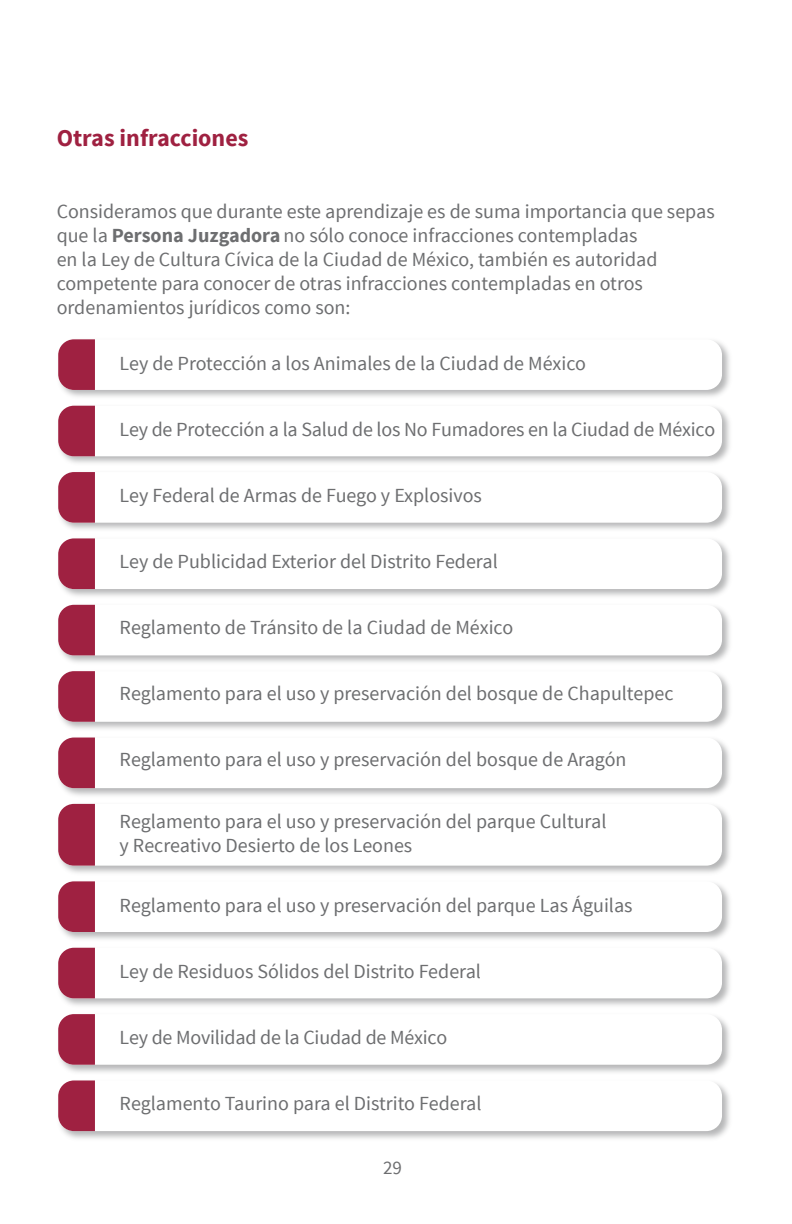
<style>
.page{position:relative;width:792px;height:1224px;background:#fff}
.page>*{position:absolute;margin:0;border:0;box-sizing:border-box;transform-origin:0 0}
.t1{font:700 24px "Source Sans Pro";color:#9f2141}
.t2{font:20px/24px "Source Sans Pro";color:#6d6e70}
.t3{font:19px "Source Sans Pro";color:#6d6e70}
.s1{font-weight:700}
</style>
<div class="page">
<img style="left:63px;top:340px;width:667px;height:799px">
<div style="left:58px;top:339px;width:664px;height:51px;background:#fff;border-radius:16px"></div>
<svg style="left:58px;top:339px;width:37px;height:51px;background:#a5304e"></svg>
<div style="left:58px;top:406px;width:664px;height:50px;background:#fff;border-radius:16px"></div>
<svg style="left:58px;top:406px;width:37px;height:50px;background:#a42e4c"></svg>
<div style="left:58px;top:472px;width:664px;height:51px;background:#fff;border-radius:16px"></div>
<svg style="left:58px;top:472px;width:37px;height:51px;background:#a5304d"></svg>
<div style="left:58px;top:538px;width:664px;height:51px;background:#fff;border-radius:16px"></div>
<svg style="left:58px;top:538px;width:37px;height:51px;background:#a5304e"></svg>
<div style="left:58px;top:605px;width:664px;height:50px;background:#fff;border-radius:16px"></div>
<svg style="left:58px;top:605px;width:37px;height:50px;background:#a42e4c"></svg>
<div style="left:58px;top:671px;width:664px;height:51px;background:#fff;border-radius:16px"></div>
<svg style="left:58px;top:671px;width:37px;height:51px;background:#a5304d"></svg>
<div style="left:58px;top:738px;width:664px;height:50px;background:#fff;border-radius:16px"></div>
<svg style="left:58px;top:738px;width:37px;height:50px;background:#a42d4c"></svg>
<div style="left:58px;top:804px;width:664px;height:62px;background:#fff;border-radius:16px"></div>
<svg style="left:58px;top:804px;width:37px;height:62px;background:#a42d4b"></svg>
<div style="left:58px;top:881px;width:664px;height:51px;background:#fff;border-radius:16px"></div>
<svg style="left:58px;top:881px;width:37px;height:51px;background:#a5304e"></svg>
<div style="left:58px;top:948px;width:664px;height:50px;background:#fff;border-radius:16px"></div>
<svg style="left:58px;top:948px;width:37px;height:50px;background:#a42d4c"></svg>
<div style="left:58px;top:1014px;width:664px;height:51px;background:#fff;border-radius:16px"></div>
<svg style="left:58px;top:1014px;width:37px;height:51px;background:#a5304d"></svg>
<div style="left:58px;top:1080px;width:664px;height:51px;background:#fff;border-radius:16px"></div>
<svg style="left:58px;top:1080px;width:37px;height:51px;background:#a5304e"></svg>
<p class="t1" style="left:57px;top:123px;width:193px">Otras infracciones</p>
<p class="t2" style="left:57px;top:200px;width:659px">Consideramos que durante este aprendizaje es de suma importancia que sepas que la <span class="s1">Persona Juzgadora</span> no sólo conoce infracciones contempladas<br>en la Ley de Cultura Cívica de la Ciudad de México, también es autoridad competente para conocer de otras infracciones contempladas en otros ordenamientos jurídicos como son:</p>
<p class="t2" style="left:120px;top:352px;width:468px">Ley de Protección a los Animales de la Ciudad de México</p>
<p class="t2" style="left:120px;top:418px;width:597px">Ley de Protección a la Salud de los No Fumadores en la Ciudad de México</p>
<p class="t2" style="left:120px;top:484px;width:364px">Ley Federal de Armas de Fuego y Explosivos</p>
<p class="t2" style="left:120px;top:550px;width:380px">Ley de Publicidad Exterior del Distrito Federal</p>
<p class="t2" style="left:120px;top:616px;width:395px">Reglamento de Tránsito de la Ciudad de México</p>
<p class="t2" style="left:120px;top:682px;width:555px">Reglamento para el uso y preservación del bosque de Chapultepec</p>
<p class="t2" style="left:120px;top:748px;width:508px">Reglamento para el uso y preservación del bosque de Aragón</p>
<p class="t2" style="left:120px;top:810px;width:488px">Reglamento para el uso y preservación del parque Cultural y Recreativo Desierto de los Leones</p>
<p class="t2" style="left:120px;top:894px;width:514px">Reglamento para el uso y preservación del parque Las Águilas</p>
<p class="t2" style="left:120px;top:960px;width:363px">Ley de Residuos Sólidos del Distrito Federal</p>
<p class="t2" style="left:120px;top:1026px;width:329px">Ley de Movilidad de la Ciudad de México</p>
<p class="t2" style="left:120px;top:1092px;width:363px">Reglamento Taurino para el Distrito Federal</p>
<p class="t3" style="left:383px;top:1156px;width:20px">29</p>
</div>
